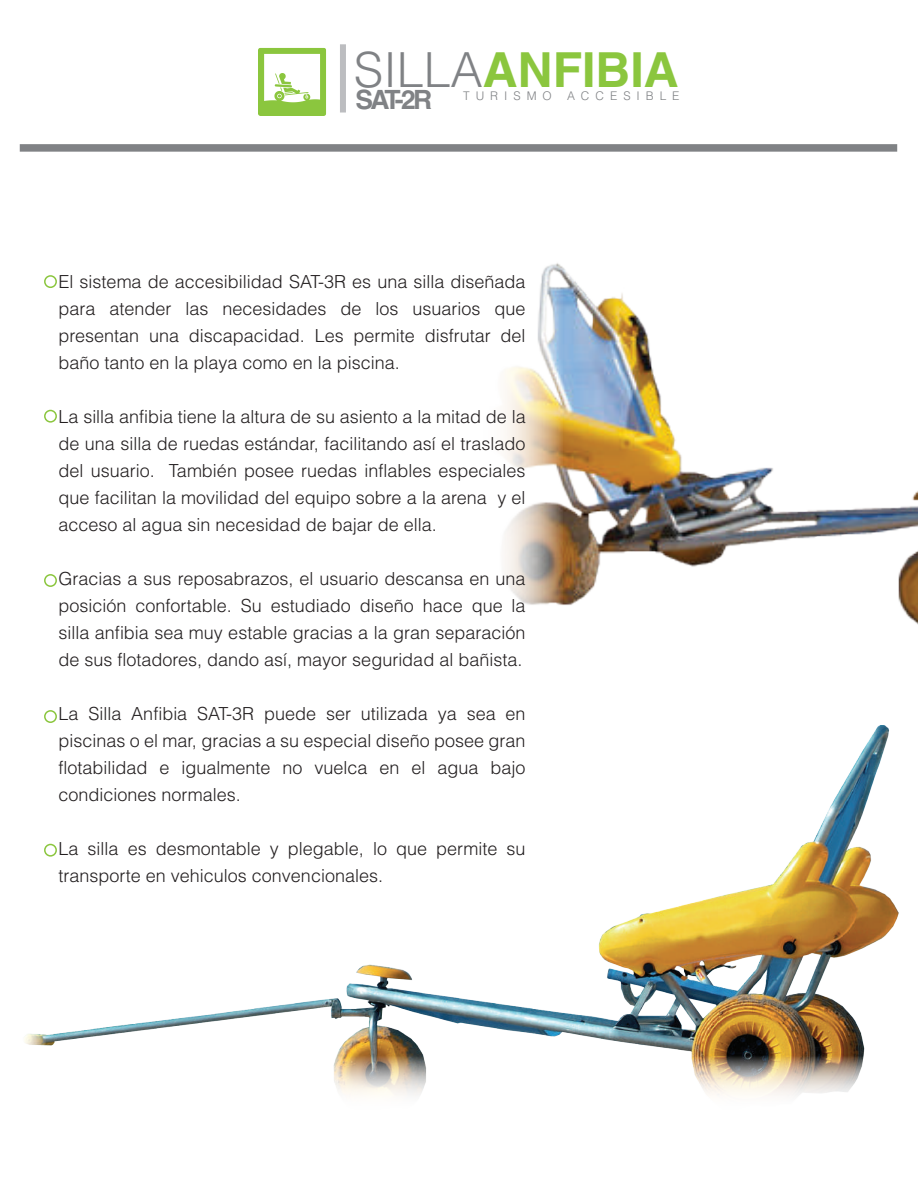
<style>
.page{position:relative;width:918px;height:1188px;background:#fff}
.page>*{position:absolute;margin:0;border:0;box-sizing:border-box;transform-origin:0 0}
.t1{font:700 48.3px "Helvetica LT Std";color:#8bc63e}
.t2{font:700 26.55px "Helvetica LT Std";color:#808285}
.t3{font:300 18px/27px "Helvetica LT Std";color:#231f20;text-align:justify}
.t4{font:300 11.85px "Helvetica LT Std";letter-spacing:.5em;color:#808285}
.s1{font-weight:300;color:#808285}
</style>
<div class="page">
<div style="left:20px;top:144px;width:877px;height:8px;background:#808285"></div>
<img style="left:563px;top:267px;width:355px;height:320px">
<img style="left:505px;top:263px;width:58px;height:324px">
<img style="left:44px;top:587px;width:874px;height:469px">
<img style="left:333px;top:1056px;width:531px;height:40px">
<div style="left:8px;top:940px;width:38px;height:190px;background:#fff"></div>
<svg style="left:258px;top:48px;width:68px;height:68px"></svg>
<div style="left:340px;top:44px;width:6px;height:69px;background:#bcbdc0"></div>
<div style="left:44px;top:275px;width:13px;height:13px;border:2px solid #8bc63e;border-radius:50%"></div>
<div style="left:44px;top:410px;width:13px;height:13px;border:2px solid #8bc63e;border-radius:50%"></div>
<div style="left:44px;top:574px;width:13px;height:13px;border:2px solid #8bc63e;border-radius:50%"></div>
<div style="left:45px;top:711px;width:11px;height:11px;background:#fff;border-radius:50%"></div>
<div style="left:44px;top:710px;width:13px;height:13px;border:2px solid #8bc63e;border-radius:50%"></div>
<div style="left:45px;top:845px;width:11px;height:11px;background:#fff;border-radius:50%"></div>
<div style="left:44px;top:844px;width:13px;height:13px;border:2px solid #8bc63e;border-radius:50%"></div>
<h1 class="t1" style="left:354px;top:40px;width:327px"><span class="s1">SILLA</span>ANFIBIA</h1>
<p class="t4" style="left:463px;top:88px;width:90px">TURISMO</p>
<p class="t4" style="left:567px;top:88px;width:114px">ACCESIBLE</p>
<h2 class="t2" style="left:356px;top:83px;width:78px">SAT-2R</h2>
<p class="t3" style="left:59px;top:268px;width:469px">El sistema de accesibilidad SAT-3R es una silla diseñada para atender las necesidades de los usuarios que presentan una discapacidad. Les permite disfrutar del baño tanto en la playa como en la piscina.</p>
<p class="t3" style="left:59px;top:403px;width:469px">La silla anfibia tiene la altura de su asiento a la mitad de la de una silla de ruedas estándar, facilitando así el traslado del usuario. También posee ruedas inflables especiales que facilitan la movilidad del equipo sobre a la arena y el acceso al agua sin necesidad de bajar de ella.</p>
<p class="t3" style="left:59px;top:565px;width:469px">Gracias a sus reposabrazos, el usuario descansa en una posición confortable. Su estudiado diseño hace que la silla anfibia sea muy estable gracias a la gran separación de sus flotadores, dando así, mayor seguridad al bañista.</p>
<p class="t3" style="left:59px;top:700px;width:469px">La Silla Anfibia SAT-3R puede ser utilizada ya sea en piscinas o el mar, gracias a su especial diseño posee gran flotabilidad e igualmente no vuelca en el agua bajo condiciones normales.</p>
<p class="t3" style="left:59px;top:835px;width:469px">La silla es desmontable y plegable, lo que permite su transporte en vehiculos convencionales.</p>
</div>
